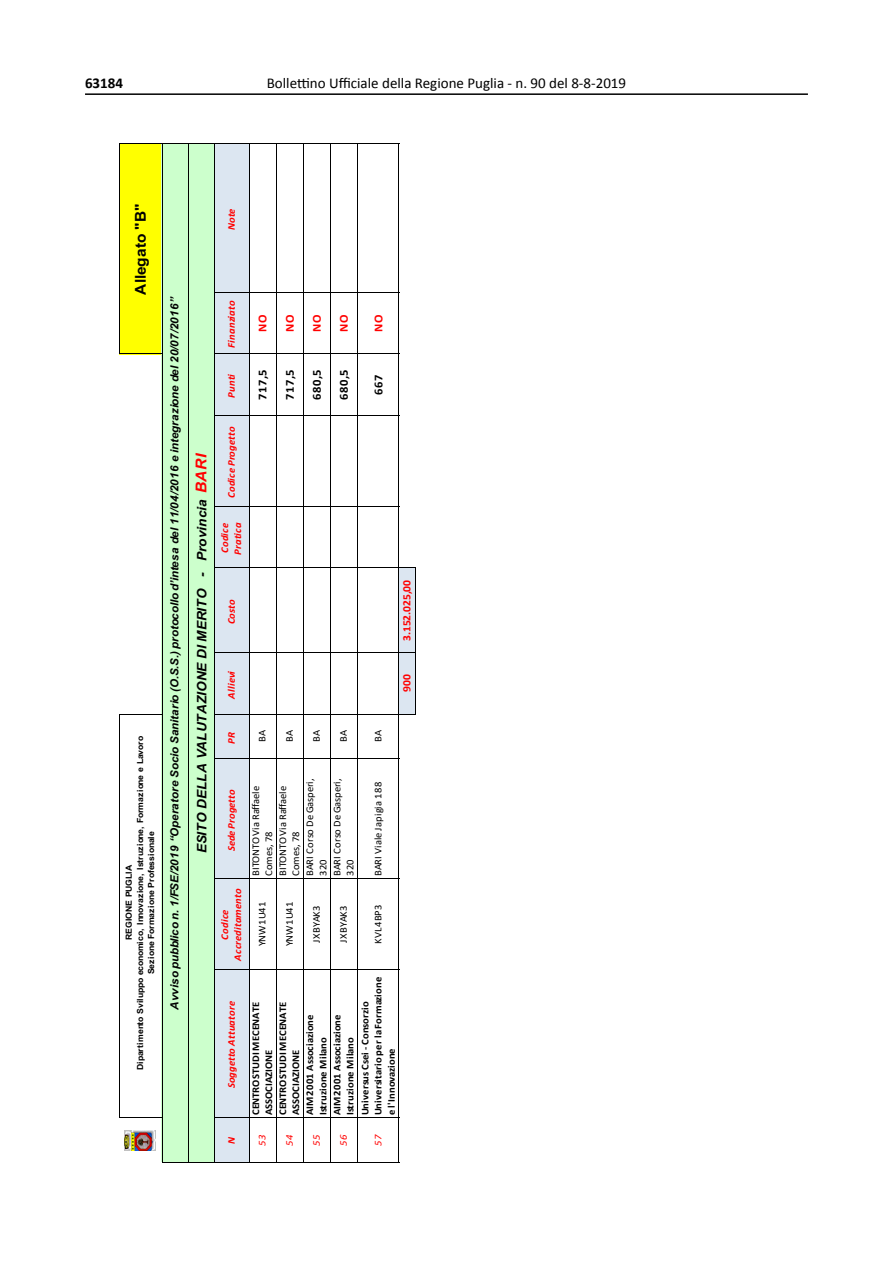
<style>
.page{position:relative;width:893px;height:1263px;background:#fff}
.page>*{position:absolute;margin:0;border:0;box-sizing:border-box;transform-origin:0 0}
.t1{font:15px "Calibri";color:#000}
.t2{font:700 15px "Arial";letter-spacing:.005em;color:#000}
.t3{font:700 15px "Calibri";color:#000}
.t4{font:italic 700 13.05px "Arial";letter-spacing:.005em;color:#000}
.t5{font:700 12.15px "Calibri";letter-spacing:.03em;color:#000}
.t6{font:700 12.15px "Calibri";letter-spacing:.035em;color:#f00}
.t7{font:italic 700 11.25px "Arial";letter-spacing:-.01em;color:#000}
.t8{font:700 11.25px "Calibri";letter-spacing:-.005em;color:#f00}
.t9{font:700 10.35px/13px "Calibri";letter-spacing:.005em;color:#000}
.t10{font:10.35px/13px "Calibri";color:#000}
.t11{font:italic 700 10.35px/13px "Calibri";letter-spacing:.02em;color:#f00;text-align:center}
.t12{font:700 10.35px/13px "Calibri";letter-spacing:-.02em;color:#000}
.t13{font:10.35px "Calibri";letter-spacing:.03em;color:#000}
.t14{font:italic 10.35px "Calibri";letter-spacing:.04em;color:#f00}
.t15{font:10.35px "Calibri";letter-spacing:.025em;color:#000}
.t16{font:700 8.4px/11.2px "Arial";color:#000;text-align:center}
.s1{font-size:15px;color:#f00}
</style>
<div class="page">
<hr style="left:85px;top:93px;width:723px;height:2px;background:#000">
<div style="left:120px;top:143px;width:43px;height:211px;background:#ff0"></div>
<div style="left:162px;top:143px;width:53px;height:1018px;background:#cfc"></div>
<div style="left:214px;top:143px;width:36px;height:1018px;background:#dce6f1"></div>
<hr style="left:119px;top:714px;width:1px;height:403px;background:#000">
<hr style="left:119px;top:1117px;width:44px;height:1px;background:#000">
<hr style="left:120px;top:714px;width:43px;height:1px;background:#000">
<hr style="left:119px;top:353px;width:44px;height:1px;background:#000">
<hr style="left:215px;top:1117px;width:35px;height:1px;background:#000">
<hr style="left:215px;top:714px;width:35px;height:1px;background:#000">
<hr style="left:215px;top:353px;width:35px;height:1px;background:#000">
<hr style="left:120px;top:143px;width:130px;height:1px;background:#000">
<hr style="left:162px;top:1161px;width:88px;height:1px;background:#000">
<hr style="left:215px;top:969px;width:35px;height:1px;background:#000">
<hr style="left:215px;top:878px;width:35px;height:1px;background:#000">
<hr style="left:215px;top:758px;width:35px;height:1px;background:#000">
<hr style="left:215px;top:652px;width:35px;height:1px;background:#000">
<hr style="left:215px;top:567px;width:35px;height:1px;background:#000">
<hr style="left:215px;top:506px;width:35px;height:1px;background:#000">
<hr style="left:215px;top:415px;width:35px;height:1px;background:#000">
<hr style="left:215px;top:292px;width:35px;height:1px;background:#000">
<hr style="left:119px;top:143px;width:1px;height:210px;background:#000">
<hr style="left:162px;top:143px;width:1px;height:1018px;background:#000">
<hr style="left:188px;top:143px;width:1px;height:1018px;background:#000">
<hr style="left:214px;top:143px;width:1px;height:1018px;background:#000">
<div style="left:398px;top:567px;width:18px;height:148px;background:#dce6f1"></div>
<hr style="left:249px;top:1161px;width:150px;height:1px;background:#000">
<hr style="left:250px;top:1117px;width:149px;height:1px;background:#000">
<hr style="left:250px;top:969px;width:149px;height:1px;background:#000">
<hr style="left:250px;top:878px;width:149px;height:1px;background:#000">
<hr style="left:250px;top:758px;width:149px;height:1px;background:#000">
<hr style="left:250px;top:714px;width:166px;height:1px;background:#000">
<hr style="left:250px;top:652px;width:166px;height:1px;background:#000">
<hr style="left:250px;top:567px;width:166px;height:1px;background:#000">
<hr style="left:250px;top:506px;width:149px;height:1px;background:#000">
<hr style="left:250px;top:415px;width:149px;height:1px;background:#000">
<hr style="left:250px;top:353px;width:149px;height:1px;background:#000">
<hr style="left:250px;top:292px;width:149px;height:1px;background:#000">
<hr style="left:250px;top:143px;width:149px;height:1px;background:#000">
<hr style="left:249px;top:143px;width:1px;height:1018px;background:#000">
<hr style="left:276px;top:143px;width:1px;height:1018px;background:#000">
<hr style="left:303px;top:143px;width:1px;height:1018px;background:#000">
<hr style="left:330px;top:143px;width:1px;height:1018px;background:#000">
<hr style="left:357px;top:143px;width:1px;height:1018px;background:#000">
<hr style="left:398px;top:143px;width:1px;height:1018px;background:#000">
<hr style="left:415px;top:567px;width:1px;height:147px;background:#000">
<img style="left:125px;top:1130px;width:30px;height:21px">
<h1 class="t3" style="left:85px;top:72px;width:40px">63184</h1>
<h1 class="t1" style="left:267px;top:74px;width:361px">Bollettino Ufficiale della Regione Puglia - n. 90 del 8-8-2019</h1>
<p class="t2" style="left:130px;top:294px;width:93px;rotate:-90deg">Allegato "B"</p>
<p class="t16" style="left:123px;top:1070px;width:336px;rotate:-90deg">REGIONE PUGLIA<br>Dipartimento Sviluppo economico, Innovazione, Istruzione, Formazione e Lavoro<br>Sezione Formazione Professionale</p>
<p class="t11" style="left:224px;top:230px;width:23px;rotate:-90deg">Note</p>
<p class="t7" style="left:167px;top:1010px;width:715px;rotate:-90deg">Avviso pubblico n. 1/FSE/2019 “Operatore Socio Sanitario (O.S.S.) protocollo d’intesa del 11/04/2016 e integrazione del 20/07/2016”</p>
<p class="t4" style="left:193px;top:853px;width:401px;rotate:-90deg">ESITO DELLA VALUTAZIONE DI MERITO - Provincia <span class="s1">BARI</span></p>
<p class="t11" style="left:224px;top:348px;width:49px;rotate:-90deg">Finanziato</p>
<p class="t11" style="left:224px;top:398px;width:26px;rotate:-90deg">Punti</p>
<p class="t11" style="left:224px;top:498px;width:73px;rotate:-90deg">Codice Progetto</p>
<p class="t11" style="left:218px;top:555px;width:34px;text-align:left;rotate:-90deg">Codice<br>Pratica</p>
<p class="t6" style="left:254px;top:332px;width:19px;rotate:-90deg">NO</p>
<p class="t5" style="left:254px;top:400px;width:31px;rotate:-90deg">717,5</p>
<p class="t6" style="left:281px;top:332px;width:19px;rotate:-90deg">NO</p>
<p class="t5" style="left:281px;top:400px;width:31px;rotate:-90deg">717,5</p>
<p class="t6" style="left:308px;top:332px;width:19px;rotate:-90deg">NO</p>
<p class="t5" style="left:308px;top:400px;width:31px;rotate:-90deg">680,5</p>
<p class="t6" style="left:335px;top:332px;width:19px;rotate:-90deg">NO</p>
<p class="t5" style="left:335px;top:400px;width:31px;rotate:-90deg">680,5</p>
<p class="t11" style="left:224px;top:624px;width:26px;rotate:-90deg">Costo</p>
<p class="t11" style="left:224px;top:699px;width:29px;rotate:-90deg">Allievi</p>
<p class="t11" style="left:224px;top:744px;width:13px;rotate:-90deg">PR</p>
<p class="t10" style="left:255px;top:742px;width:13px;rotate:-90deg">BA</p>
<p class="t10" style="left:282px;top:742px;width:13px;rotate:-90deg">BA</p>
<p class="t10" style="left:310px;top:742px;width:13px;rotate:-90deg">BA</p>
<p class="t10" style="left:337px;top:742px;width:13px;rotate:-90deg">BA</p>
<p class="t6" style="left:370px;top:332px;width:19px;rotate:-90deg">NO</p>
<p class="t5" style="left:370px;top:395px;width:21px;rotate:-90deg">667</p>
<p class="t10" style="left:371px;top:742px;width:13px;rotate:-90deg">BA</p>
<p class="t8" style="left:399px;top:641px;width:62px;rotate:-90deg">3.152.025,00</p>
<p class="t8" style="left:399px;top:692px;width:19px;rotate:-90deg">900</p>
<p class="t11" style="left:224px;top:851px;width:63px;rotate:-90deg">Sede Progetto</p>
<p class="t11" style="left:218px;top:961px;width:74px;rotate:-90deg">Codice<br>Accreditamento</p>
<p class="t11" style="left:224px;top:1088px;width:89px;rotate:-90deg">Soggetto Attuatore</p>
<p class="t11" style="left:224px;top:1144px;width:9px;rotate:-90deg">N</p>
<p class="t10" style="left:303px;top:876px;width:100px;rotate:-90deg">BARI Corso De Gasperi,<br>320</p>
<p class="t10" style="left:330px;top:876px;width:100px;rotate:-90deg">BARI Corso De Gasperi,<br>320</p>
<p class="t10" style="left:249px;top:876px;width:92px;rotate:-90deg">BITONTO Via Raffaele<br>Comes, 78</p>
<p class="t10" style="left:276px;top:876px;width:92px;rotate:-90deg">BITONTO Via Raffaele<br>Comes, 78</p>
<p class="t10" style="left:255px;top:946px;width:46px;rotate:-90deg">YNW1U41</p>
<p class="t10" style="left:282px;top:946px;width:46px;rotate:-90deg">YNW1U41</p>
<p class="t10" style="left:310px;top:943px;width:39px;rotate:-90deg">JXBYAK3</p>
<p class="t10" style="left:337px;top:943px;width:39px;rotate:-90deg">JXBYAK3</p>
<p class="t13" style="left:371px;top:876px;width:96px;rotate:-90deg">BARI VialeJapigia 188</p>
<p class="t15" style="left:371px;top:943px;width:41px;rotate:-90deg">KVL4BP3</p>
<p class="t9" style="left:358px;top:1115px;width:140px;rotate:-90deg">Universus Csei - Consorzio<br>Universitario per la Formazione e l'Innovazione</p>
<p class="t12" style="left:249px;top:1115px;width:115px;rotate:-90deg">CENTRO STUDI MECENATE<br>ASSOCIAZIONE</p>
<p class="t12" style="left:276px;top:1115px;width:115px;rotate:-90deg">CENTRO STUDI MECENATE<br>ASSOCIAZIONE</p>
<p class="t9" style="left:303px;top:1115px;width:102px;rotate:-90deg">AIM2001 Associazione<br>Istruzione Milano</p>
<p class="t9" style="left:330px;top:1115px;width:102px;rotate:-90deg">AIM2001 Associazione<br>Istruzione Milano</p>
<p class="t14" style="left:255px;top:1146px;width:13px;rotate:-90deg">53</p>
<p class="t14" style="left:282px;top:1146px;width:13px;rotate:-90deg">54</p>
<p class="t14" style="left:309px;top:1146px;width:13px;rotate:-90deg">55</p>
<p class="t14" style="left:336px;top:1146px;width:13px;rotate:-90deg">56</p>
<p class="t14" style="left:371px;top:1146px;width:13px;rotate:-90deg">57</p>
</div>
